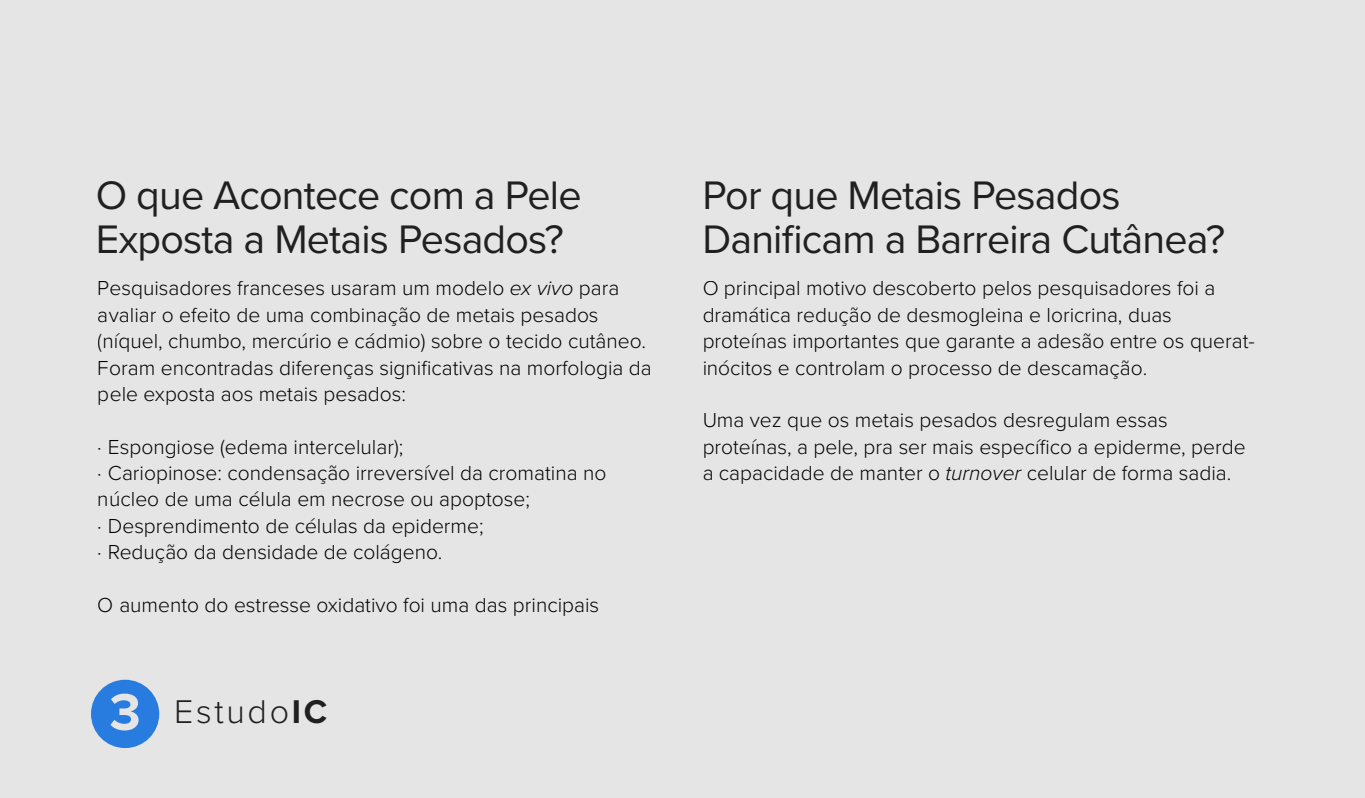
<style>
.page{position:relative;width:1365px;height:798px;background:#fff}
.page>*{position:absolute;margin:0;border:0;box-sizing:border-box;transform-origin:0 0}
.t1{font:41.21px/44px "Proxima Nova";letter-spacing:-.02em;color:#212020}
.t2{font:300 34.04px "Proxima Nova";letter-spacing:.08em;color:#212020}
.t3{font:300 21px/26.3px "Proxima Nova";color:#000}
.s1{font-style:italic}
.s2{font-weight:700;font-size:53.46px;color:#e5e5e5}
.s3{font-weight:700}
</style>
<div class="page">
<div style="left:0;top:0;width:1364px;height:797px;background:#e5e5e5"></div>
<div style="left:91px;top:679px;width:68px;height:68px;background:#287ce0;border-radius:50%"></div>
<h1 class="t1" style="left:96px;top:171px;width:487px">O que Acontece com a Pele<br>Exposta a Metais Pesados?</h1>
<p class="t3" style="left:98px;top:274px;width:556px">Pesquisadores franceses usaram um modelo <span class="s1">ex vivo</span> para avaliar o efeito de uma combinação de metais pesados (níquel, chumbo, mercúrio e cádmio) sobre o tecido cutâneo.<br>Foram encontradas diferenças significativas na morfologia da pele exposta aos metais pesados:</p>
<p class="t3" style="left:98px;top:432px;width:510px">· Espongiose (edema intercelular);<br>· Cariopinose: condensação irreversível da cromatina no núcleo de uma célula em necrose ou apoptose;<br>· Desprendimento de células da epiderme;<br>· Redução da densidade de colágeno.</p>
<p class="t3" style="left:98px;top:590px;width:503px">O aumento do estresse oxidativo foi uma das principais</p>
<h2 class="t2" style="left:109px;top:686px;width:219px"><span class="s2">3</span> Estudo<span class="s3">IC</span></h2>
<h1 class="t1" style="left:702px;top:171px;width:524px">Por que Metais Pesados<br>Danificam a Barreira Cutânea?</h1>
<p class="t3" style="left:702px;top:274px;width:554px">O principal motivo descoberto pelos pesquisadores foi a dramática redução de desmogleina e loricrina, duas proteínas importantes que garante a adesão entre os querat&shy;inócitos e controlam o processo de descamação.</p>
<p class="t3" style="left:702px;top:406px;width:545px">Uma vez que os metais pesados desregulam essas proteínas, a pele, pra ser mais específico a epiderme, perde a capacidade de manter o <span class="s1">turnover</span> celular de forma sadia.</p>
</div>
